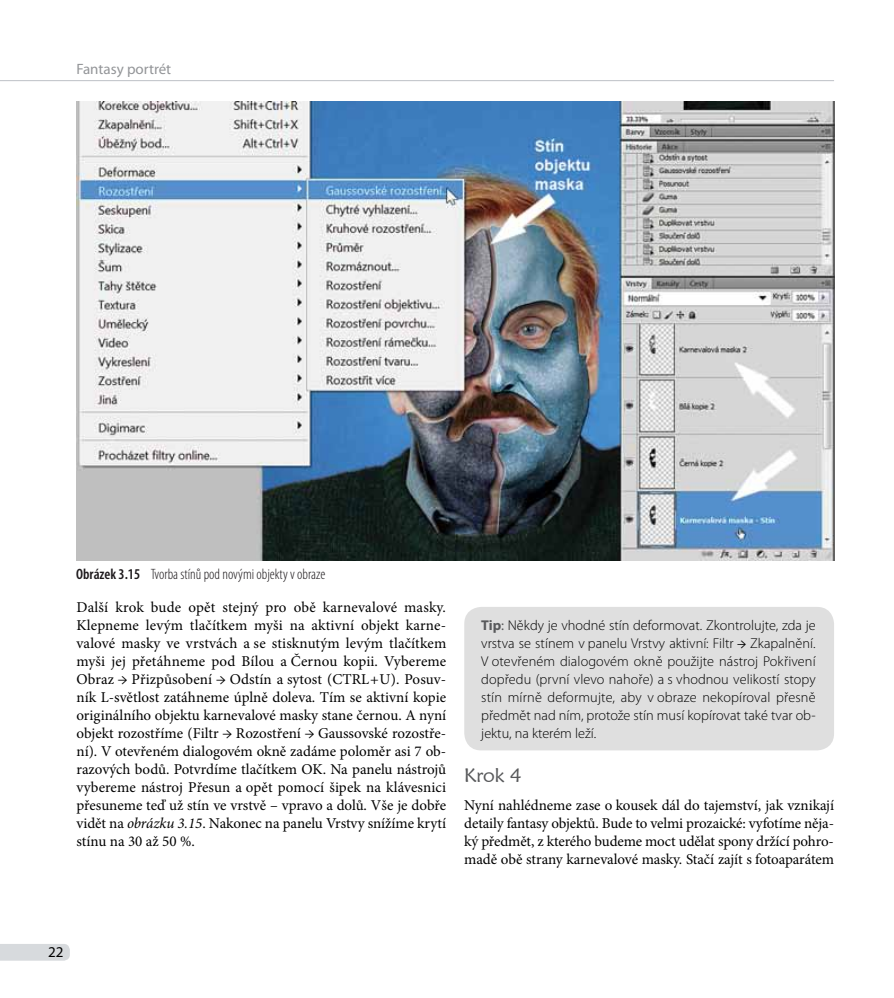
<style>
.page{position:relative;width:894px;height:998px;background:#fff}
.page>*{position:absolute;margin:0;border:0;box-sizing:border-box;transform-origin:0 0}
.t1{font:19.5px "Maiandra GD";color:#58595b}
.t2{font:15px/18px "Minion Pro";letter-spacing:-.005em;color:#000;text-align:justify}
.t3{font:300 condensed 15px "Myriad Pro";color:#1d191c}
.t4{font:15px "Myriad Pro";color:#939598}
.t5{font:15px "Myriad Pro";color:#000}
.t6{font:300 14.25px/18px "Myriad Pro";color:#000;text-align:justify}
.s1{font-weight:600}
.s2{font-style:italic}
.s3{font-weight:700;color:#58595b}
.s4{font-weight:400;color:#58595b}
.s5{font-family:"Minion Pro";font-weight:400}
</style>
<div class="page">
<svg style="left:0;top:944px;width:70px;height:17px"></svg>
<hr style="left:0;top:80px;width:833px;height:1px;background:#bdc1c6">
<img style="left:76px;top:102px;width:757px;height:459px">
<div style="left:464px;top:607px;width:369px;height:143px;background:#dfdfdf;border-radius:17px"></div>
<p class="t4" style="left:76px;top:60px;width:96px">Fantasy portrét</p>
<p class="t3" style="left:76px;top:566px;width:250px"><span class="s1">Obrázek 3.15</span> Tvorba stínů pod novými objekty v obraze</p>
<p class="t2" style="left:76px;top:598px;width:371px">Další krok bude opět stejný pro obě karnevalové masky.<br>Klepneme levým tlačítkem myši na aktivní objekt karne&shy;valové masky ve vrstvách a se stisknutým levým tlačítkem myši jej přetáhneme pod Bílou a Černou kopii. Vybereme Obraz → Přizpůsobení → Odstín a sytost (CTRL + U). Posuv&shy;ník L-světlost zatáhneme úplně doleva. Tím se aktivní kopie originálního objektu karnevalové masky stane černou. A nyní objekt rozostříme (Filtr → Rozostření → Gaussovské rozostře&shy;ní). V otevřeném dialogovém okně zadáme poloměr asi 7 ob&shy;razových bodů. Potvrdíme tlačítkem OK. Na panelu nástrojů vybereme nástroj Přesun a opět pomocí šipek na klávesnici přesuneme teď už stín ve vrstvě – vpravo a dolů. Vše je dobře vidět na <span class="s2">obrázku 3.15</span>. Nakonec na panelu Vrstvy snížíme krytí stínu na 30 až 50 %.</p>
<p class="t6" style="left:481px;top:616px;width:336px"><span class="s3">Tip</span><span class="s4">:</span> Někdy je vhodné stín deformovat. Zkontrolujte, zda je vrstva se stínem v panelu Vrstvy aktivní: Filtr <span class="s5">→</span> Zkapalnění.<br>V otevřeném dialogovém okně použijte nástroj Pokřivení dopředu (první vlevo nahoře) a s vhodnou velikostí stopy stín mírně deformujte, aby v obraze nekopíroval přesně předmět nad ním, protože stín musí kopírovat také tvar ob&shy;jektu, na kterém leží.</p>
<h1 class="t1" style="left:464px;top:763px;width:59px">krok 4</h1>
<p class="t2" style="left:464px;top:796px;width:371px">Nyní nahlédneme zase o kousek dál do tajemství, jak vznikají detaily fantasy objektů. Bude to velmi prozaické: vyfotíme něja&shy;ký předmět, z kterého budeme moct udělat spony držící pohro&shy;madě obě strany karnevalové masky. Stačí zajít s fotoaparátem</p>
<p class="t5" style="left:48px;top:943px;width:17px">22</p>
</div>
